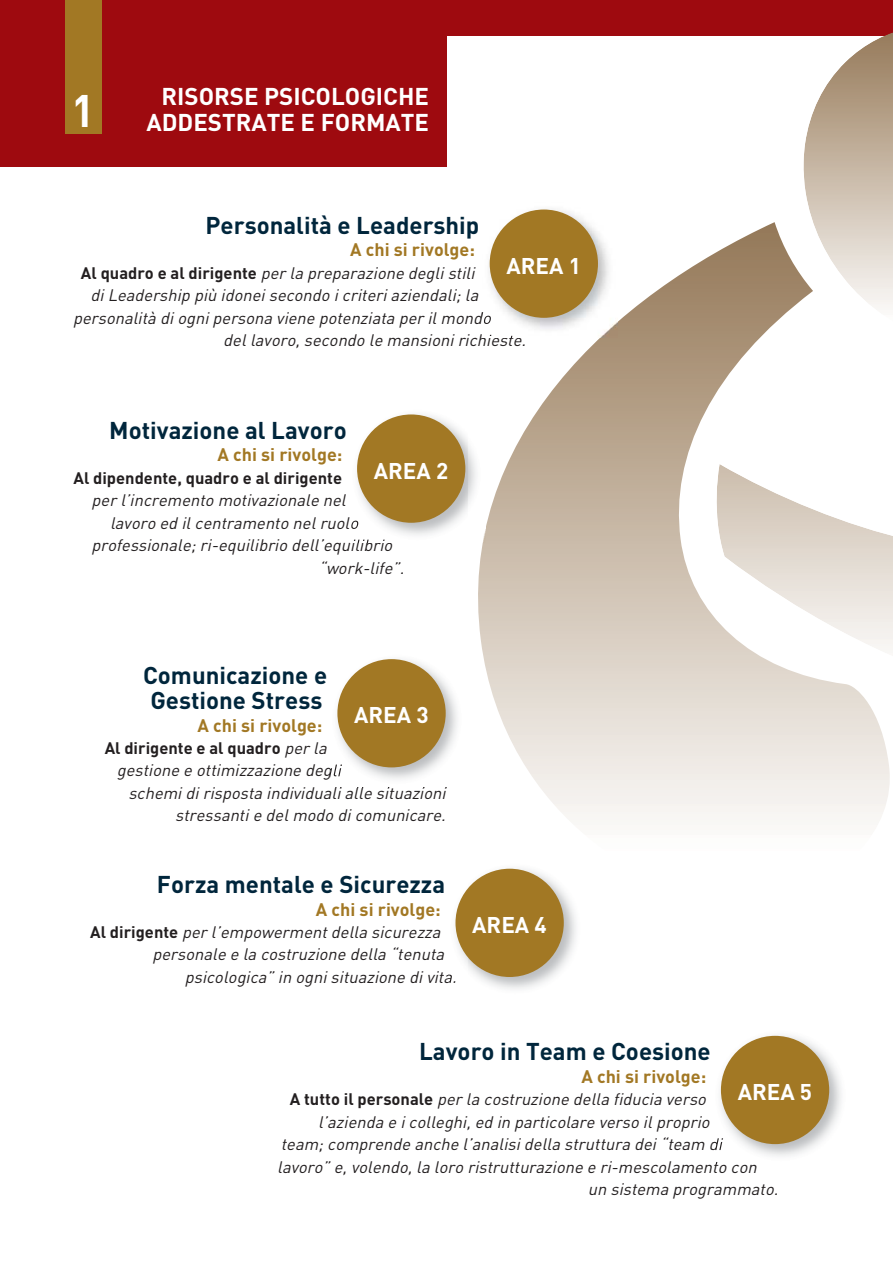
<style>
.page{position:relative;width:893px;height:1263px;background:#fff}
.page>*{position:absolute;margin:0;border:0;box-sizing:border-box;transform-origin:0 0}
.t1{font:24px/25.5px "DIN Bold";color:#00263c;text-align:center}
.t2{font:24px/26.1px "DIN Bold";color:#fff;text-align:right}
.t3{font:22.5px "DIN Bold";color:#fff}
.t4{font:18px "DIN Bold";color:#a27824}
.t5{font:italic 16.5px "DIN";color:#231f20}
.t6{font:16.5px "DIN Bold";color:#231f20}
.s1{font-family:"DIN Bold";font-style:normal}
.s2{font-family:"DIN";font-style:italic}
</style>
<div class="page">
<div style="left:446px;top:0;width:447px;height:36px;background:#9e0a0f"></div>
<svg style="left:803px;top:32px;width:90px;height:190px"></svg>
<svg style="left:478px;top:222px;width:415px;height:600px"></svg>
<svg style="left:716px;top:239px;width:177px;height:524px"></svg>
<img style="left:448px;top:868px;width:128px;height:121px">
<div style="left:455px;top:869px;width:109px;height:108px;background:#a27824;border-radius:50%"></div>
<img style="left:330px;top:659px;width:127px;height:120px">
<div style="left:337px;top:659px;width:109px;height:108px;background:#a27824;border-radius:50%"></div>
<img style="left:351px;top:407px;width:134px;height:135px">
<div style="left:357px;top:414px;width:108px;height:109px;background:#a27824;border-radius:50%"></div>
<img style="left:483px;top:209px;width:135px;height:129px">
<div style="left:490px;top:210px;width:108px;height:108px;background:#a27824;border-radius:50%"></div>
<img style="left:714px;top:1035px;width:127px;height:129px">
<div style="left:721px;top:1036px;width:108px;height:108px;background:#a27824;border-radius:50%"></div>
<div style="left:0;top:0;width:446px;height:166px;background:#9e0a0f"></div>
<div style="left:65px;top:0;width:36px;height:134px;background:#a27824"></div>
<p class="t2" style="left:71px;top:86px;width:359px">RISORSE PSICOLOGICHE<br><sup>1</sup> ADDESTRATE E FORMATE</p>
<p class="t1" style="left:206px;top:215px;width:275px">Personalità e Leadership</p>
<p class="t4" style="left:350px;top:244px;width:126px">A chi si rivolge:</p>
<p class="t5" style="left:81px;top:267px;width:398px"><span class="s1">Al q u a d ro e a l d i ri g e n t e</span> per la preparazione deglistili</p>
<p class="t5" style="left:90px;top:290px;width:393px">diLeadership più idoneisecondo icriteriaziendali;la</p>
<p class="t5" style="left:73px;top:312px;width:422px">personalità diognipersona viene potenziata per ilmondo</p>
<p class="t5" style="left:223px;top:335px;width:307px">dellavoro,secondo le mansionirichieste.</p>
<p class="t3" style="left:506px;top:258px;width:76px">AREA 1</p>
<p class="t1" style="left:109px;top:420px;width:239px">Motivazione al Lavoro</p>
<p class="t4" style="left:218px;top:448px;width:126px">A chi si rivolge:</p>
<p class="t6" style="left:73px;top:472px;width:270px">Al dipendente, quadro e al dirigente</p>
<p class="t5" style="left:92px;top:495px;width:259px">per l’incremento motivazionale nel</p>
<p class="t5" style="left:110px;top:517px;width:253px">lavoro ed ilcentramento nelruolo</p>
<p class="t5" style="left:91px;top:540px;width:306px">professionale;ri-equilibrio dell’equilibrio</p>
<p class="t5" style="left:319px;top:562px;width:90px">“work-life”.</p>
<p class="t3" style="left:374px;top:463px;width:76px">AREA 2</p>
<p class="t1" style="left:143px;top:664px;width:186px">Comunicazione e<br>Gestione Stress</p>
<p class="t4" style="left:198px;top:719px;width:126px">A chi si rivolge:</p>
<p class="t6" style="left:105px;top:742px;width:227px">Al dirigente e al quadro <span class="s2">per la</span></p>
<p class="t5" style="left:117px;top:765px;width:229px">gestione e ottimizzazione degli</p>
<p class="t5" style="left:128px;top:787px;width:322px">schemidirisposta individualialle situazioni</p>
<p class="t5" style="left:175px;top:809px;width:275px">stressantie delmodo dicomunicare.</p>
<p class="t3" style="left:354px;top:707px;width:76px">AREA 3</p>
<p class="t1" style="left:157px;top:874px;width:290px">Forza mentale e Sicurezza</p>
<p class="t4" style="left:316px;top:903px;width:126px">A chi si rivolge:</p>
<p class="t5" style="left:90px;top:926px;width:355px"><span class="s1">A l d i r i g e n t e</span> per l’empowermentdella sicurezza</p>
<p class="t5" style="left:153px;top:949px;width:296px">personale e la costruzione della “tenuta</p>
<p class="t5" style="left:185px;top:971px;width:276px">psicologica” in ognisituazione divita.</p>
<p class="t3" style="left:472px;top:917px;width:76px">AREA 4</p>
<p class="t1" style="left:419px;top:1041px;width:293px">Lavoro in Team e Coesione</p>
<p class="t4" style="left:581px;top:1070px;width:126px">A chi si rivolge:</p>
<p class="t5" style="left:290px;top:1093px;width:421px"><span class="s1">A t u t t o i l p e rs o n a l e</span> per la costruzione della fiducia verso</p>
<p class="t5" style="left:318px;top:1116px;width:396px">l’azienda e icolleghi,ed in particolare verso ilproprio</p>
<p class="t5" style="left:281px;top:1138px;width:446px">team;comprende anche l’analisidella struttura dei“team di</p>
<p class="t5" style="left:277px;top:1161px;width:484px">lavoro” e,volendo,la loro ristrutturazione e ri-mescolamento con</p>
<p class="t5" style="left:588px;top:1183px;width:195px">un sistema programmato.</p>
<p class="t3" style="left:738px;top:1084px;width:76px">AREA 5</p>
</div>
